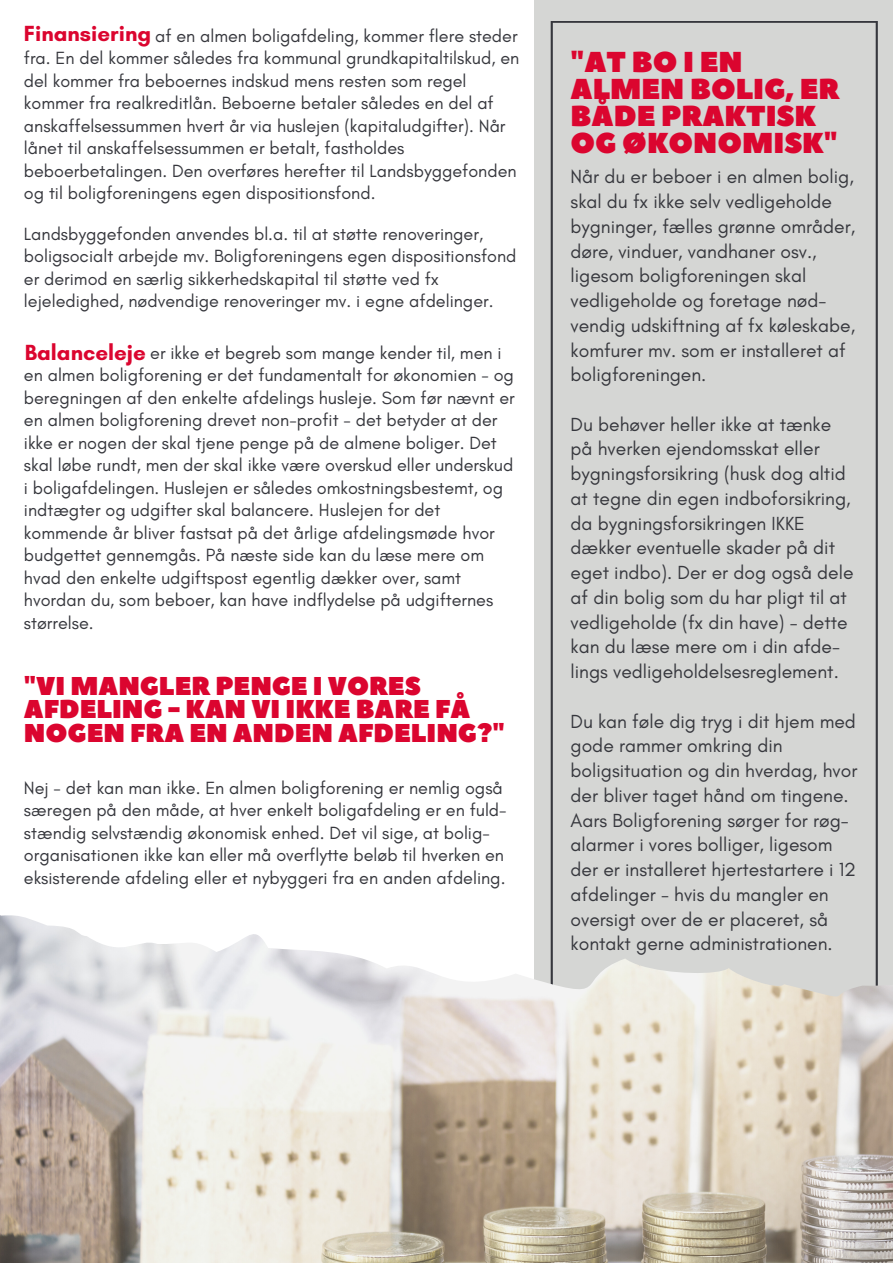
<style>
.page{position:relative;width:893px;height:1264px;background:#fff}
.page>*{position:absolute;margin:0;border:0;box-sizing:border-box;transform-origin:0 0}
.t1{font:28.8px/27px "Peace Sans";color:#db052f}
.t2{font:25.8px/23.5px "Peace Sans";color:#db052f}
.t3{font:700 22.35px "Glacial Indifference";color:#db052f}
.t4{font:19.35px/24.8px "Glacial Indifference";color:#36373d}
.t5{font:18px/22.5px "Glacial Indifference";color:#36373d}
</style>
<div class="page">
<div style="left:534px;top:0;width:358px;height:358px;background:#d5d6d4"></div>
<div style="left:534px;top:358px;width:358px;height:428px;background:#d5d6d4"></div>
<div style="left:534px;top:786px;width:358px;height:430px;background:#d5d6d4"></div>
<svg style="left:550px;top:21px;width:327px;height:892px"></svg>
<img style="left:0;top:913px;width:892px;height:349px">
<p class="t3" style="left:24px;top:20px;width:129px">Finansiering</p>
<p class="t5" style="left:24px;top:24px;width:497px;text-indent:131px">af en almen boligafdeling, kommer flere steder fra. En del kommer således fra kommunal grundkapitaltilskud, en del kommer fra beboernes indskud mens resten som regel kommer fra realkreditlån. Beboerne betaler således en del af anskaffelsessummen hvert år via huslejen (kapitaludgifter). Når lånet til anskaffelsessummen er betalt, fastholdes beboerbetalingen. Den overføres herefter til Landsbyggefonden og til boligforeningens egen dispositionsfond.</p>
<p class="t5" style="left:24px;top:222px;width:494px">Landsbyggefonden anvendes bl.a. til at støtte renoveringer, boligsocialt arbejde mv. Boligforeningens egen dispositionsfond er derimod en særlig sikkerhedskapital til støtte ved fx lejeledighed, nødvendige renoveringer mv. i egne afdelinger.</p>
<p class="t3" style="left:25px;top:339px;width:123px">Balanceleje</p>
<p class="t5" style="left:24px;top:341px;width:492px;text-indent:126px">er ikke et begreb som mange kender til, men i en almen boligforening er det fundamentalt for økonomien - og beregningen af den enkelte afdelings husleje. Som før nævnt er en almen boligforening drevet non-profit - det betyder at der ikke er nogen der skal tjene penge på de almene boliger. Det skal løbe rundt, men der skal ikke være overskud eller underskud i boligafdelingen. Huslejen er således omkostningsbestemt, og indtægter og udgifter skal balancere. Huslejen for det kommende år bliver fastsat på det årlige afdelingsmøde hvor budgettet gennemgås. På næste side kan du læse mere om hvad den enkelte udgiftspost egentlig dækker over, samt hvordan du, som beboer, kan have indflydelse på udgifternes størrelse.</p>
<p class="t2" style="left:24px;top:674px;width:482px">"VI MANGLER PENGE I VORES<br>AFDELING - KAN VI IKKE BARE FÅ<br>NOGEN FRA EN ANDEN AFDELING?"</p>
<p class="t5" style="left:24px;top:776px;width:484px">Nej - det kan man ikke. En almen boligforening er nemlig også særegen på den måde, at hver enkelt boligafdeling er en fuld&shy;stændig selvstændig økonomisk enhed. Det vil sige, at bolig&shy;organisationen ikke kan eller må overflytte beløb til hverken en eksisterende afdeling eller et nybyggeri fra en anden afdeling.</p>
<p class="t1" style="left:570px;top:49px;width:270px">"AT BO I EN<br>ALMEN BOLIG, ER<br>BÅDE PRAKTISK<br>OG ØKONOMISK"</p>
<p class="t4" style="left:570px;top:164px;width:286px">Når du er beboer i en almen bolig, skal du fx ikke selv vedligeholde bygninger, fælles grønne områder, døre, vinduer, vandhaner osv., ligesom boligforeningen skal vedligeholde og foretage nød&shy;vendig udskiftning af fx køleskabe, komfurer mv. som er installeret af boligforeningen.</p>
<p class="t4" style="left:570px;top:411px;width:284px">Du behøver heller ikke at tænke på hverken ejendomsskat eller bygningsforsikring (husk dog altid at tegne din egen indboforsikring, da bygningsforsikringen IKKE dækker eventuelle skader på dit eget indbo). Der er dog også dele af din bolig som du har pligt til at vedligeholde (fx din have) - dette kan du læse mere om i din afde&shy;lings vedligeholdelsesreglement.</p>
<p class="t4" style="left:570px;top:708px;width:288px">Du kan føle dig tryg i dit hjem med gode rammer omkring din boligsituation og din hverdag, hvor der bliver taget hånd om tingene.</p>
<p class="t4" style="left:570px;top:807px;width:287px">Aars Boligforening sørger for røg&shy;alarmer i vores bolliger, ligesom der er installeret hjertestartere i 12 afdelinger - hvis du mangler en oversigt over de er placeret, så kontakt gerne administrationen.</p>
</div>
